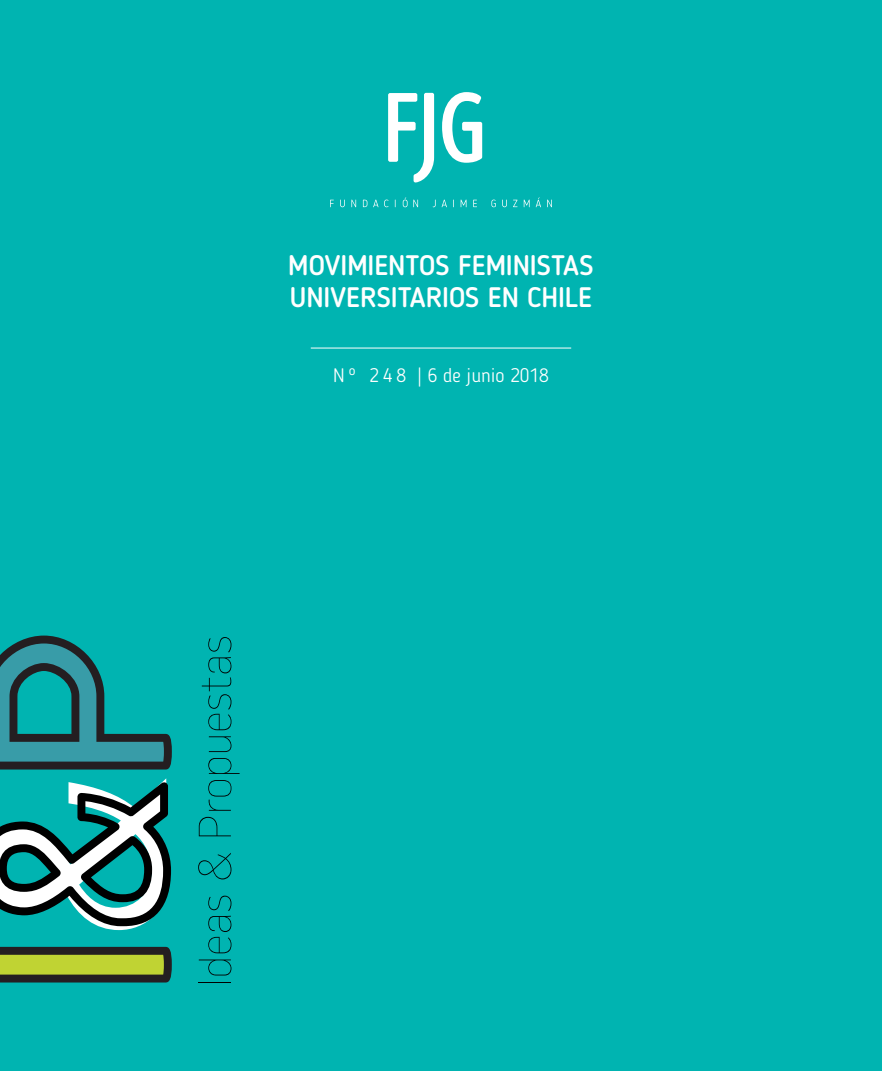
<style>
.page{position:relative;width:882px;height:1071px;background:#00b4b1}
.page>*{position:absolute;margin:0;border:0;box-sizing:border-box;transform-origin:0 0}
.t1{font:265.65px "Myriad Pro";color:#fff}
.t2{font:500 28px/31.5px "Blogger Sans";color:#fff}
.t3{font:300 19.25px "Blogger Sans";color:#fff}
</style>
<div class="page">
<svg style="left:0;top:947px;width:172px;height:36px"></svg>
<svg style="left:0;top:636px;width:172px;height:134px"></svg>
<hr style="left:199px;top:982px;width:32px;height:1px;background:#000">
<svg style="left:199px;top:960px;width:32px;height:16px"></svg>
<svg style="left:208px;top:896px;width:23px;height:57px"></svg>
<svg style="left:198px;top:853px;width:33px;height:26px"></svg>
<svg style="left:199px;top:817px;width:32px;height:19px"></svg>
<svg style="left:208px;top:780px;width:23px;height:31px"></svg>
<svg style="left:208px;top:758px;width:32px;height:16px"></svg>
<svg style="left:209px;top:736px;width:22px;height:16px"></svg>
<svg style="left:202px;top:637px;width:29px;height:93px"></svg>
<svg style="left:0;top:782px;width:171px;height:144px"></svg>
<hr style="left:311px;top:348px;width:260px;height:1px;background:#fff">
<svg style="left:330px;top:200px;width:4px;height:7px"></svg>
<svg style="left:388px;top:93px;width:46px;height:90px"></svg>
<svg style="left:442px;top:92px;width:40px;height:71px"></svg>
<svg style="left:340px;top:200px;width:5px;height:7px"></svg>
<svg style="left:351px;top:200px;width:5px;height:7px"></svg>
<svg style="left:363px;top:200px;width:4px;height:7px"></svg>
<svg style="left:373px;top:200px;width:5px;height:7px"></svg>
<svg style="left:384px;top:200px;width:4px;height:7px"></svg>
<svg style="left:403px;top:197px;width:15px;height:10px"></svg>
<svg style="left:433px;top:200px;width:3px;height:7px"></svg>
<svg style="left:442px;top:200px;width:5px;height:7px"></svg>
<svg style="left:461px;top:200px;width:6px;height:7px"></svg>
<svg style="left:473px;top:200px;width:4px;height:7px"></svg>
<svg style="left:491px;top:200px;width:5px;height:7px"></svg>
<svg style="left:502px;top:200px;width:5px;height:7px"></svg>
<svg style="left:513px;top:200px;width:4px;height:7px"></svg>
<svg style="left:524px;top:200px;width:6px;height:7px"></svg>
<svg style="left:536px;top:197px;width:5px;height:10px"></svg>
<svg style="left:547px;top:200px;width:5px;height:7px"></svg>
<p class="t2" style="left:288px;top:249px;width:307px">MOVIMIENTOS FEMINISTAS<br>UNIVERSITARIOS EN CHILE</p>
<p class="t3" style="left:333px;top:364px;width:217px">N º 2 4 8 | 6 de junio 2018</p>
<h1 class="t1" style="left:-87px;top:938px;width:162px;rotate:-90deg">&amp;</h1>
</div>
